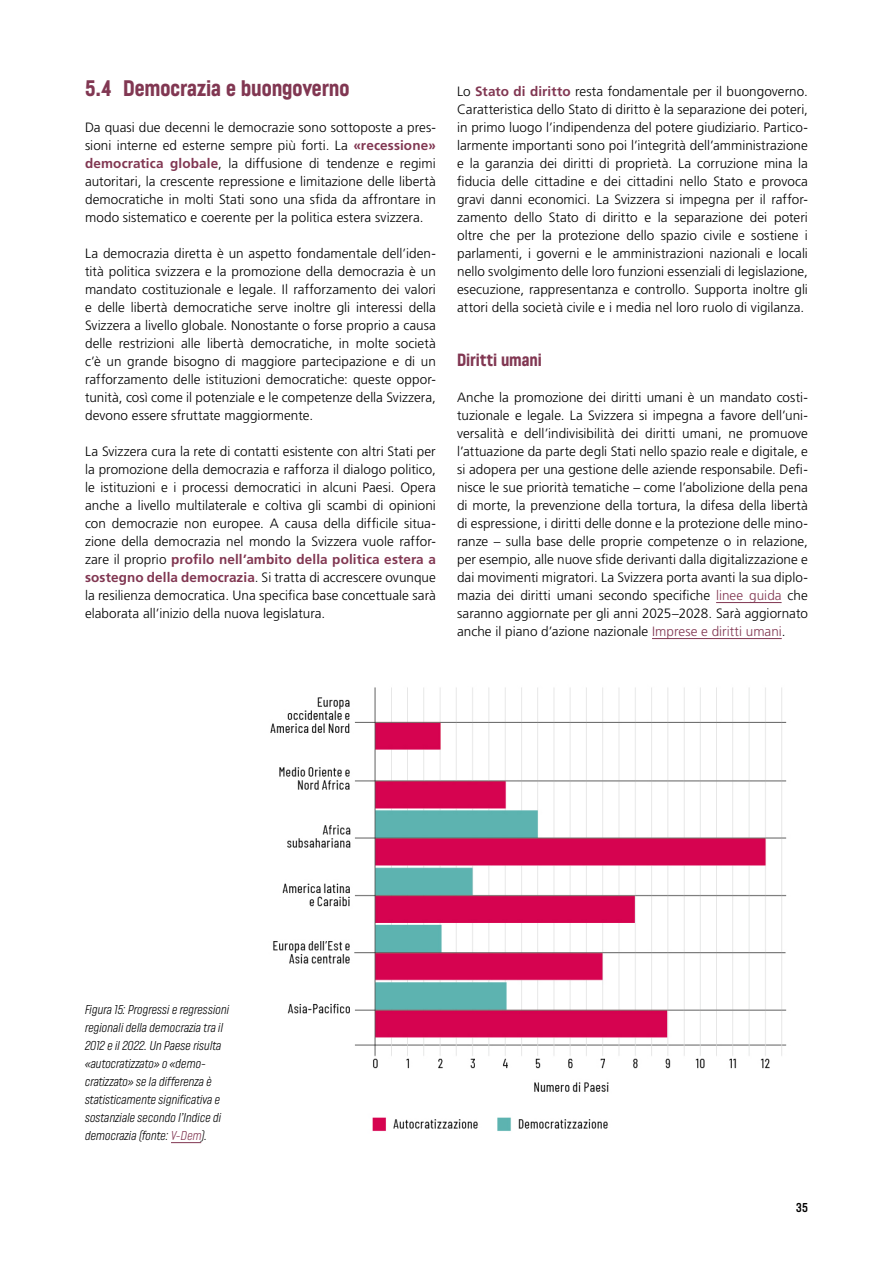
<style>
.page{position:relative;width:893px;height:1263px;background:#fff}
.page>*{position:absolute;margin:0;border:0;box-sizing:border-box;transform-origin:0 0}
._3_Zwischentitel_1{font:21px "Lutschine Extra Bold Conx 2";letter-spacing:-.005em;color:#813752}
._3_Zwischentitel_2{font:16.5px "Lutschine Extra Bold Conx 2";color:#813752}
._4_Lauftext_9pt{font:300 13.5px/18px "Frutiger LT Pro";letter-spacing:.005em;color:#000;text-align:justify}
._5_Legende{font:12px/18px "Lutschine Regular Conx 2 It";letter-spacing:.02em;color:#000}
.t1{font:12px "Lutschine Bold Conx 2";color:#000}
.s1{font-weight:700;color:#813752}
.s2{color:#813752}
</style>
<div class="page">
<img style="left:270px;top:687px;width:517px;height:444px">
<hr style="left:716px;top:602px;width:66px;height:1px;background:#813752">
<hr style="left:652px;top:638px;width:130px;height:1px;background:#813752">
<hr style="left:171px;top:1142px;width:30px;height:1px;background:#813752">
<p class="_3_Zwischentitel_1" style="left:85px;top:75px;width:266px">5.4 Democrazia e buongoverno</p>
<p class="_4_Lauftext_9pt" style="left:85px;top:119px;width:352px">Da quasi due decenni le democrazie sono sottoposte a pres&shy;sioni interne ed esterne sempre più forti. La <span class="s1">«recessione» democratica globale</span>, la diffusione di tendenze e regimi autoritari, la crescente repressione e limitazione delle libertà democratiche in molti Stati sono una sfida da affrontare in modo sistematico e coerente per la politica estera svizzera.</p>
<p class="_4_Lauftext_9pt" style="left:85px;top:245px;width:352px">La democrazia diretta è un aspetto fondamentale dell’iden&shy;tità politica svizzera e la promozione della democrazia è un mandato costituzionale e legale. Il rafforzamento dei valori e delle libertà democratiche serve inoltre gli interessi della Svizzera a livello globale. Nonostante o forse proprio a causa delle restrizioni alle libertà democratiche, in molte società c’è un grande bisogno di maggiore partecipazione e di un rafforzamento delle istituzioni democratiche: queste oppor&shy;tunità, così come il potenziale e le competenze della Svizzera, devono essere sfruttate maggiormente.</p>
<p class="_4_Lauftext_9pt" style="left:85px;top:443px;width:352px">La Svizzera cura la rete di contatti esistente con altri Stati per la promozione della democrazia e rafforza il dialogo politico, le istituzioni e i processi democratici in alcuni Paesi. Opera anche a livello multilaterale e coltiva gli scambi di opinioni con democrazie non europee. A causa della difficile situa&shy;zione della democrazia nel mondo la Svizzera vuole raffor&shy;zare il proprio <span class="s1">profilo nell’ambito della politica estera a sostegno della democrazia</span>. Si tratta di accrescere ovunque la resilienza democratica. Una specifica base concettuale sarà elaborata all’inizio della nuova legislatura.</p>
<p class="_4_Lauftext_9pt" style="left:457px;top:83px;width:352px">Lo <span class="s1">Stato di diritto</span> resta fondamentale per il buongoverno.<br>Caratteristica dello Stato di diritto è la separazione dei poteri, in primo luogo l’indipendenza del potere giudiziario. Partico&shy;larmente importanti sono poi l’integrità dell’amministrazione e la garanzia dei diritti di proprietà. La corruzione mina la fiducia delle cittadine e dei cittadini nello Stato e provoca gravi danni economici. La Svizzera si impegna per il raffor&shy;zamento dello Stato di diritto e la separazione dei poteri oltre che per la protezione dello spazio civile e sostiene i parlamenti, i governi e le amministrazioni nazionali e locali nello svolgimento delle loro funzioni essenziali di legislazione, esecuzione, rappresentanza e controllo. Supporta inoltre gli attori della società civile e i media nel loro ruolo di vigilanza.</p>
<p class="_3_Zwischentitel_2" style="left:457px;top:350px;width:86px">Diritti umani</p>
<p class="_4_Lauftext_9pt" style="left:457px;top:389px;width:352px">Anche la promozione dei diritti umani è un mandato costi&shy;tuzionale e legale. La Svizzera si impegna a favore dell’uni&shy;versalità e dell’indivisibilità dei diritti umani, ne promuove l’attuazione da parte degli Stati nello spazio reale e digitale, e si adopera per una gestione delle aziende responsabile. Defi&shy;nisce le sue priorità tematiche – come l’abolizione della pena di morte, la prevenzione della tortura, la difesa della libertà di espressione, i diritti delle donne e la protezione delle mino&shy;ranze – sulla base delle proprie competenze o in relazione, per esempio, alle nuove sfide derivanti dalla digitalizzazione e dai movimenti migratori. La Svizzera porta avanti la sua diplo&shy;mazia dei diritti umani secondo specifiche <span class="s2">linee guida</span> che saranno aggiornate per gli anni 2025–2028. Sarà aggiornato anche il piano d’azione nazionale <span class="s2">Imprese e diritti umani</span>.</p>
<p class="_5_Legende" style="left:85px;top:1001px;width:146px">Figura 15: Progressi e regressioni regionali della democrazia tra il<br>2012 e il 2022. Un Paese risulta «autocratizzato» o «demo&shy;cratizzato» se la differenza è statisticamente significativa e sostanziale secondo l’Indice di democrazia (fonte: <span class="s2">V-Dem</span>).</p>
<p class="t1" style="left:796px;top:1200px;width:13px">35</p>
</div>
